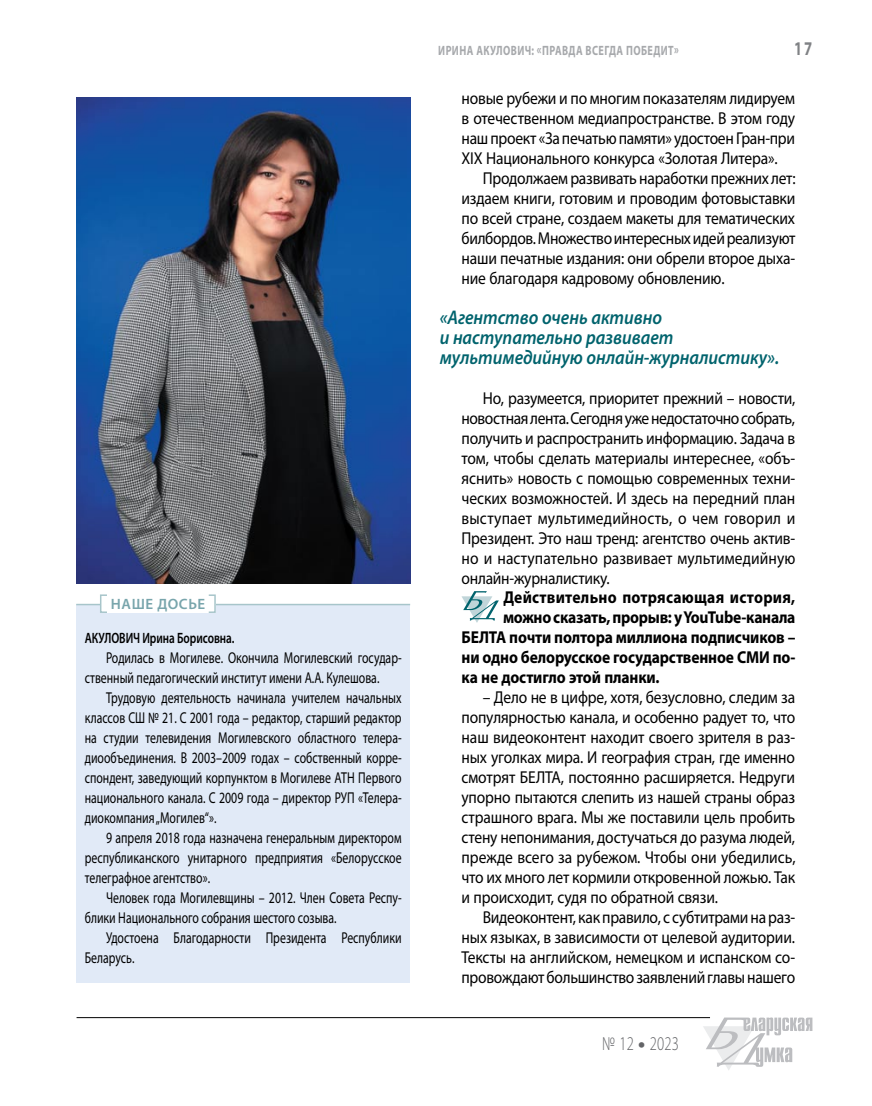
<style>
.page{position:relative;width:872px;height:1106px;background:#fff}
.page>*{position:absolute;margin:0;border:0;box-sizing:border-box;transform-origin:0 0}
.t1{font:italic 600 19.8px/20px "Myriad Pro";letter-spacing:-.005em;color:#00636d;scale:.9 1}
.t2{font:300 19.5px "Myriad Pro";letter-spacing:.02em;color:#636467;scale:.75 1}
.t3{font:700 19.5px "Myriad Pro";color:#808285;scale:.75 1}
.t4{font:17.25px/20px "Myriad Pro";letter-spacing:-.01em;color:#000;text-align:justify;scale:.9 1}
.t5{font:700 17.25px "Myriad Pro";letter-spacing:-.01em;color:#000;scale:.9 1}
.t6{font:700 17.25px "Myriad Pro";letter-spacing:.015em;color:#000;scale:.9 1}
.t7{font:15.75px/20px "Myriad Pro";color:#000;scale:.75 1}
.t8{font:600 15px "Myriad Pro";letter-spacing:-.005em;color:#000;scale:.75 1}
.t9{font:600 15px "Myriad Pro";letter-spacing:.04em;color:#78a5ac}
.t10{font:700 13.5px "Myriad Pro";letter-spacing:.04em;color:#a7a9ac;scale:.75 1}
.s1{font-weight:900}
</style>
<div class="page">
<hr style="left:77px;top:1017px;width:633px;height:1px;background:#000">
<svg style="left:703px;top:1017px;width:109px;height:53px"></svg>
<svg style="left:461px;top:591px;width:38px;height:32px"></svg>
<div style="left:76px;top:604px;width:334px;height:378px;background:#e1eaf7"></div>
<hr style="left:76px;top:604px;width:334px;height:1px;background:#a7c5ca">
<div style="left:101px;top:595px;width:114px;height:17px;background:#fff"></div>
<div style="left:208px;top:594px;width:8px;height:19px;border:2px solid #a7c5ca"></div>
<div style="left:100px;top:594px;width:8px;height:19px;border:2px solid #a7c5ca"></div>
<img style="left:77px;top:97px;width:333px;height:486px">
<p class="t9" style="left:111px;top:595px;width:96px">Наше досье</p>
<p class="t8" style="left:85px;top:628px;width:201px">АКУЛОВИЧ Ирина Борисовна.</p>
<p class="t7" style="left:85px;top:647px;width:424px;text-indent:21px">Родилась в Могилеве. Окончила Могилевский государ&shy;ственный педагогический институт имени А.А. Кулешова.</p>
<p class="t7" style="left:85px;top:687px;width:424px;text-align:justify;text-indent:21px">Трудовую деятельность начинала учителем начальных классов СШ № 21. С 2001 года – редактор, старший редактор на студии телевидения Могилевского областного телера&shy;диообъединения. В 2003–2009 годах – собственный корре&shy;спондент, заведующий корпунктом в Могилеве АТН Первого национального канала. С 2009 года – директор РУП «Телера&shy;диокомпания „Могилев“».</p>
<p class="t7" style="left:85px;top:827px;width:424px;text-align:justify;text-indent:21px">9 апреля 2018 года назначена генеральным директором республиканского унитарного предприятия «Белорусское телеграфное агентство».</p>
<p class="t7" style="left:85px;top:887px;width:424px;text-indent:21px">Человек года Могилевщины – 2012. Член Совета Респу&shy;блики Национального собрания шестого созыва.</p>
<p class="t7" style="left:85px;top:927px;width:424px;text-indent:21px">Удостоена Благодарности Президента Республики<br>Беларусь.</p>
<p class="t10" style="left:438px;top:42px;width:322px">Ирина АКУЛОВИЧ: «Правда всегда победит»</p>
<p class="t3" style="left:794px;top:36px;width:26px">17</p>
<p class="t4" style="left:461px;top:88px;width:372px">новые рубежи и по многим показателям лидируем в отечественном медиапространстве. В этом году наш проект «За печатью памяти» удостоен Гран-при ХІХ Национального конкурса «Золотая Литера».</p>
<p class="t4" style="left:461px;top:168px;width:373px;text-indent:21px">Продолжаем развивать наработки прежних лет: издаем книги, готовим и проводим фотовыставки по всей стране, создаем макеты для тематических билбордов. Множество интересных идей реализуют наши печатные издания: они обрели второе дыха&shy;ние благодаря кадровому обновлению.</p>
<p class="t1" style="left:440px;top:307px;width:379px">«Агентство очень активно<br>и наступательно развивает мультимедийную онлайн-журналистику».</p>
<p class="t4" style="left:461px;top:388px;width:372px;text-indent:21px">Но, разумеется, приоритет прежний – новости, новостная лента. Сегодня уже недостаточно собрать, получить и распространить информацию. Задача в том, чтобы сделать материалы интереснее, «объ&shy;яснить» новость с помощью современных техни&shy;ческих возможностей. И здесь на передний план выступает мультимедийность, о чем говорил и Президент. Это наш тренд: агентство очень актив&shy;но и наступательно развивает мультимедийную онлайн-журналистику.</p>
<p class="t6" style="left:503px;top:586px;width:326px">Действительно потрясающая история,</p>
<p class="t5" style="left:503px;top:606px;width:326px">можно сказать, прорыв: у YouTube-канала</p>
<p class="t5" style="left:461px;top:626px;width:372px">БЕЛТА почти полтора миллиона подписчиков –</p>
<p class="t5" style="left:461px;top:646px;width:372px">ни одно белорусское государственное СМИ по-</p>
<p class="t5" style="left:461px;top:666px;width:222px">ка не достигло этой планки.</p>
<p class="t4" style="left:461px;top:687px;width:373px;text-indent:21px">– Дело не в цифре, хотя, безусловно, следим за популярностью канала, и особенно радует то, что наш видеоконтент находит своего зрителя в раз&shy;ных уголках мира. И география стран, где именно смотрят БЕЛТА, постоянно расширяется. Недруги упорно пытаются слепить из нашей страны образ страшного врага. Мы же поставили цель пробить стену непонимания, достучаться до разума людей, прежде всего за рубежом. Чтобы они убедились, что их много лет кормили откровенной ложью. Так и происходит, судя по обратной связи.</p>
<p class="t4" style="left:461px;top:906px;width:372px;text-indent:21px">Видеоконтент, как правило, с субтитрами на раз&shy;ных языках, в зависимости от целевой аудитории.<br>Тексты на английском, немецком и испанском со&shy;провождают большинство заявлений главы нашего</p>
<p class="t2" style="left:602px;top:1032px;width:104px">№ 12 <span class="s1">•</span> 2023</p>
</div>
